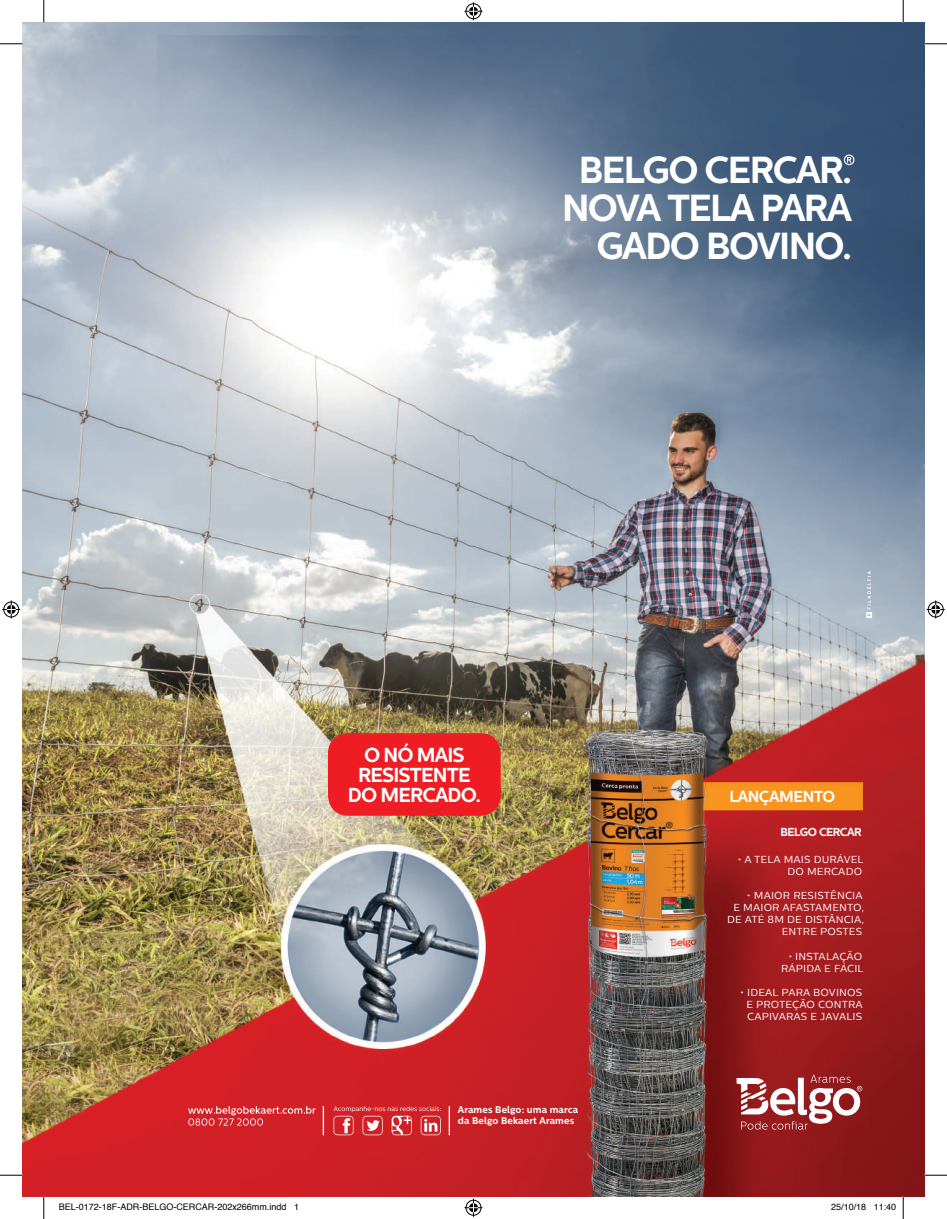
<style>
.page{position:relative;width:947px;height:1219px;background:#fff}
.page>*{position:absolute;margin:0;border:0;box-sizing:border-box;transform-origin:0 0}
.t1{font:700 37.65px/38px "Centrale Sans";letter-spacing:-.04em;color:#fff;text-align:right}
.t2{font:700 20.25px/20.4px "Centrale Sans";letter-spacing:-.04em;color:#fff;text-align:center}
.t3{font:700 15.9px "Centrale Sans";letter-spacing:-.03em;color:#fff}
.t4{font:700 11.55px "Centrale Sans";letter-spacing:-.04em;color:#fff}
.t5{font:10.05px/12.1px "Centrale Sans";letter-spacing:.01em;color:#fff;text-align:right}
.t6{font:700 9.75px/11.4px "Centrale Sans";letter-spacing:.01em;color:#fff}
.t7{font:9px "Helvetica";color:#000}
</style>
<div class="page">
<img style="left:23px;top:22px;width:901px;height:1174px">
<svg style="left:188px;top:1106px;width:127px;height:19px;background:#db474d"></svg>
<svg style="left:333px;top:1106px;width:108px;height:29px;background:#d84c51"></svg>
<svg style="left:736px;top:1074px;width:126px;height:55px"></svg>
<svg style="left:323px;top:1106px;width:1px;height:29px"></svg>
<hr style="left:448px;top:1106px;width:2px;height:29px;background:#fff">
<div style="left:328px;top:733px;width:172px;height:82px;background:#ee1d23;border-radius:20px"></div>
<svg style="left:866px;top:571px;width:6px;height:47px"></svg>
<svg style="left:843px;top:154px;width:11px;height:11px"></svg>
<svg style="left:0;top:44px;width:22px;height:1px"></svg>
<svg style="left:924px;top:44px;width:22px;height:1px"></svg>
<svg style="left:0;top:1175px;width:22px;height:1px"></svg>
<svg style="left:924px;top:1175px;width:22px;height:1px"></svg>
<svg style="left:44px;top:0;width:1px;height:22px"></svg>
<svg style="left:44px;top:1196px;width:1px;height:23px"></svg>
<svg style="left:902px;top:0;width:1px;height:22px"></svg>
<svg style="left:902px;top:1196px;width:1px;height:23px"></svg>
<svg style="left:464px;top:2px;width:18px;height:18px"></svg>
<svg style="left:464px;top:1198px;width:18px;height:18px"></svg>
<svg style="left:2px;top:600px;width:18px;height:18px"></svg>
<svg style="left:926px;top:600px;width:18px;height:18px"></svg>
<h1 class="t1" style="left:562px;top:150px;width:291px">BELGO CERCAR.<br>NOVA TELA PARA<br>GADO BOVINO.</h1>
<h2 class="t2" style="left:348px;top:744px;width:134px">O NÓ MAIS<br>RESISTENTE<br>DO MERCADO.</h2>
<h3 class="t3" style="left:729px;top:787px;width:107px">LANÇAMENTO</h3>
<p class="t4" style="left:780px;top:825px;width:83px">BELGO CERCAR</p>
<p class="t5" style="left:737px;top:852px;width:127px">• A TELA MAIS DURÁVEL<br>DO MERCADO</p>
<p class="t5" style="left:727px;top:889px;width:138px">• MAIOR RESISTÊNCIA<br>E MAIOR AFASTAMENTO,<br>DE ATÉ 8M DE DISTÂNCIA,<br>ENTRE POSTES</p>
<p class="t5" style="left:781px;top:950px;width:84px;text-align:center">• INSTALAÇÃO<br>RÁPIDA E FÁCIL</p>
<p class="t5" style="left:746px;top:986px;width:118px;text-align:justify;text-indent:-6px">• IDEAL PARA BOVINOS E PROTEÇÃO CONTRA CAPIVARAS E JAVALIS</p>
<p class="t6" style="left:458px;top:1103px;width:122px">Arames Belgo: uma marca da Belgo Bekaert Arames</p>
<p class="t7" style="left:59px;top:1199px;width:242px">BEL-0172-18F-ADR-BELGO-CERCAR-202x266mm.indd 1</p>
<p class="t7" style="left:831px;top:1199px;width:67px">25/10/18 11:40</p>
</div>
